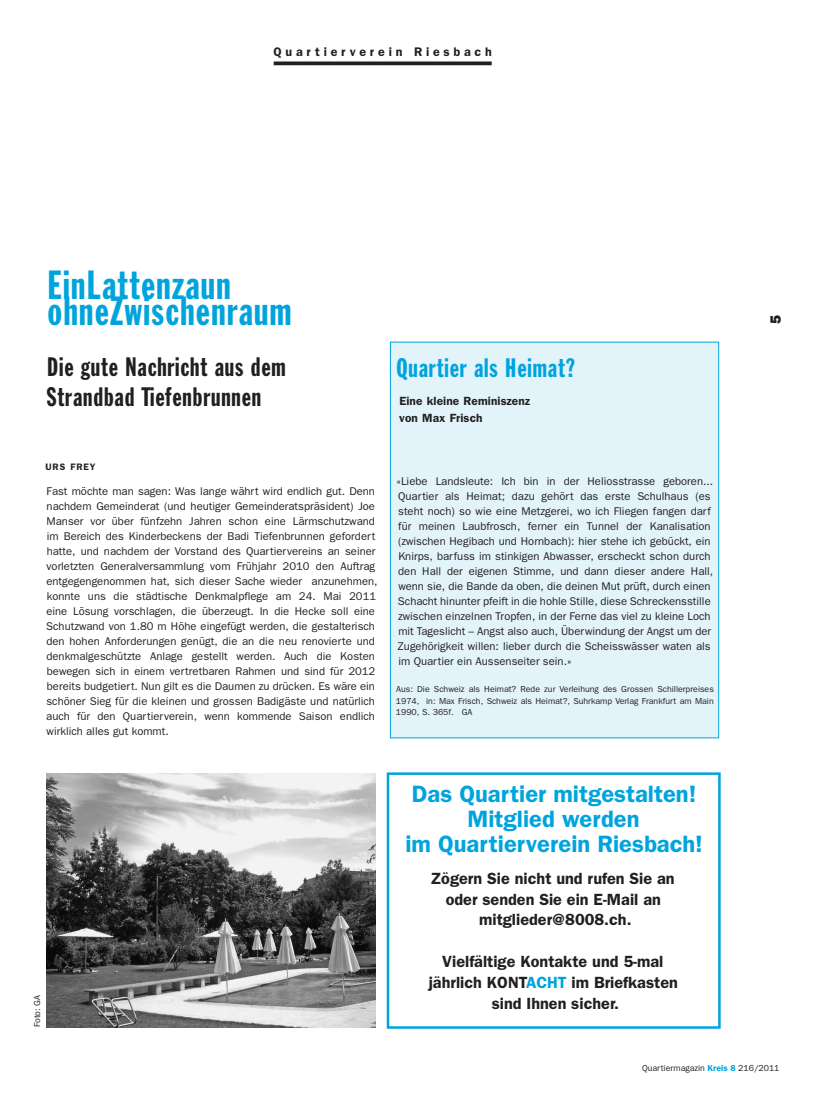
<style>
.page{position:relative;width:815px;height:1106px;background:#fff}
.page>*{position:absolute;margin:0;border:0;box-sizing:border-box;transform-origin:0 0}
._1_Headline_26pt{font:40px "Franklin Gothic Extra Cond";letter-spacing:.035em;color:#00a4dc}
._1_Headline_26pt-2{font:26.25px "Franklin Gothic Extra Cond";letter-spacing:.035em;color:#231f20}
._1_Headline_20pt{font:26.25px "Franklin Gothic Extra Cond";letter-spacing:.035em;color:#00a4dc}
._2_Veranstaltung_Ein{font:600 23.75px "Franklin Gothic";color:#00a4dc}
._2_Veranstaltung_Ein-2{font:600 16.25px "Franklin Gothic";color:#231f20}
.t1{font:800 15px "Franklin Gothic";color:#231f20}
._1_Rubrikentitel_Lin{font:600 12.5px "Franklin Gothic";letter-spacing:.3em;color:#231f20}
._1_Zwischentitel_sch{font:600 11.88px "Franklin Gothic";letter-spacing:.01em;color:#231f20}
._2_Veranstaltung_kei{font:11.25px/15px "Franklin Gothic";color:#231f20}
._2_Veranstaltung_Ein-3{font:11.25px/15px "Franklin Gothic";color:#231f20}
.AutorIn{font:600 9.38px "Franklin Gothic";letter-spacing:.1em;color:#231f20}
.Bildlegende{font:8.75px/11.2px "Franklin Gothic";color:#231f20;text-align:justify}
.s1{color:#00a4dc}
.s2{font-weight:600;color:#00a4dc}
</style>
<div class="page">
<svg style="left:274px;top:61px;width:218px;height:4px"></svg>
<img style="left:46px;top:773px;width:330px;height:255px">
<div style="left:390px;top:342px;width:329px;height:396px;background:#e2f3fa"></div>
<div style="left:390px;top:342px;width:329px;height:396px;border:1px solid #00a4dc"></div>
<svg style="left:386px;top:772px;width:335px;height:257px"></svg>
<p class="_1_Rubrikentitel_Lin" style="left:274px;top:44px;width:220px">Quartierverein Riesbach</p>
<p class="_1_Headline_26pt" style="left:48px;top:263px;width:185px">EinLattenzaun</p>
<p class="_1_Headline_26pt" style="left:48px;top:290px;width:245px">ohneZwischenraum</p>
<p class="_1_Headline_26pt-2" style="left:47px;top:352px;width:240px">Die gute Nachricht aus dem</p>
<p class="_1_Headline_26pt-2" style="left:47px;top:382px;width:216px">Strandbad Tiefenbrunnen</p>
<p class="AutorIn" style="left:46px;top:461px;width:51px">URS FREY</p>
<p class="_2_Veranstaltung_kei" style="left:46px;top:483px;width:333px">Fast möchte man sagen: Was lange währt wird endlich gut. Denn nachdem Gemeinderat (und heutiger Gemeinderatspräsident) Joe Manser vor über fünfzehn Jahren schon eine Lärmschutzwand im Bereich des Kinderbeckens der Badi Tiefenbrunnen gefordert hatte, und nachdem der Vorstand des Quartiervereins an seiner vorletzten Generalversammlung vom Frühjahr 2010 den Auftrag entgegengenommen hat, sich dieser Sache wieder anzunehmen, konnte uns die städtische Denkmalpflege am 24. Mai 2011 eine Lösung vorschlagen, die überzeugt. In die Hecke soll eine Schutzwand von 1.80 m Höhe eingefügt werden, die gestalterisch den hohen Anforderungen genügt, die an die neu renovierte und denkmalgeschützte Anlage gestellt werden. Auch die Kosten bewegen sich in einem vertretbaren Rahmen und sind für 2012 bereits budgetiert. Nun gilt es die Daumen zu drücken. Es wäre ein schöner Sieg für die kleinen und grossen Badigäste und natürlich auch für den Quartierverein, wenn kommende Saison endlich wirklich alles gut kommt.</p>
<p class="Bildlegende" style="left:31px;top:1027px;width:34px;rotate:-90deg">Foto: GA</p>
<p class="_1_Headline_20pt" style="left:396px;top:353px;width:180px">Quartier als Heimat?</p>
<p class="_1_Zwischentitel_sch" style="left:399px;top:394px;width:132px">Eine kleine Reminiszenz</p>
<p class="_1_Zwischentitel_sch" style="left:399px;top:411px;width:85px">von Max Frisch</p>
<p class="_2_Veranstaltung_Ein-3" style="left:397px;top:474px;width:318px">«Liebe Landsleute: Ich bin in der Heliosstrasse geboren...<br>Quartier als Heimat; dazu gehört das erste Schulhaus (es steht noch) so wie eine Metzgerei, wo ich Fliegen fangen darf für meinen Laubfrosch, ferner ein Tunnel der Kanalisation (zwischen Hegibach und Hornbach): hier stehe ich gebückt, ein Knirps, barfuss im stinkigen Abwasser, erscheckt schon durch den Hall der eigenen Stimme, und dann dieser andere Hall, wenn sie, die Bande da oben, die deinen Mut prüft, durch einen Schacht hinunter pfeift in die hohle Stille, diese Schreckensstille zwischen einzelnen Tropfen, in der Ferne das viel zu kleine Loch mit Tageslicht – Angst also auch, Überwindung der Angst um der Zugehörigkeit willen: lieber durch die Scheisswässer waten als im Quartier ein Aussenseiter sein.»</p>
<p class="Bildlegende" style="left:396px;top:683px;width:320px">Aus: Die Schweiz als Heimat? Rede zur Verleihung des Grossen Schillerpreises 1974, in: Max Frisch, Schweiz als Heimat?, Suhrkamp Verlag Frankfurt am Main 1990, S. 365f. GA</p>
<p class="_2_Veranstaltung_Ein" style="left:412px;top:780px;width:286px">Das Quartier mitgestalten!</p>
<p class="_2_Veranstaltung_Ein" style="left:468px;top:805px;width:173px">Mitglied werden</p>
<p class="_2_Veranstaltung_Ein" style="left:405px;top:829px;width:299px">im Quartierverein Riesbach!</p>
<p class="_2_Veranstaltung_Ein-2" style="left:431px;top:868px;width:246px">Zögern Sie nicht und rufen Sie an</p>
<p class="_2_Veranstaltung_Ein-2" style="left:446px;top:889px;width:217px">oder senden Sie ein E-Mail an</p>
<p class="_2_Veranstaltung_Ein-2" style="left:479px;top:910px;width:154px">mitglieder@8008.ch.</p>
<p class="_2_Veranstaltung_Ein-2" style="left:442px;top:952px;width:223px">Vielfältige Kontakte und 5-mal</p>
<p class="_2_Veranstaltung_Ein-2" style="left:429px;top:972px;width:251px">jährlich KONT<span class="s1">ACHT</span> im Briefkasten</p>
<p class="_2_Veranstaltung_Ein-2" style="left:492px;top:993px;width:129px">sind Ihnen sicher.</p>
<p class="t1" style="left:767px;top:324px;width:11px;rotate:-90deg">5</p>
<p class="Bildlegende" style="left:642px;top:1061px;width:139px">Quartiermagazin <span class="s2">Kreis 8</span> 216/2011</p>
</div>
